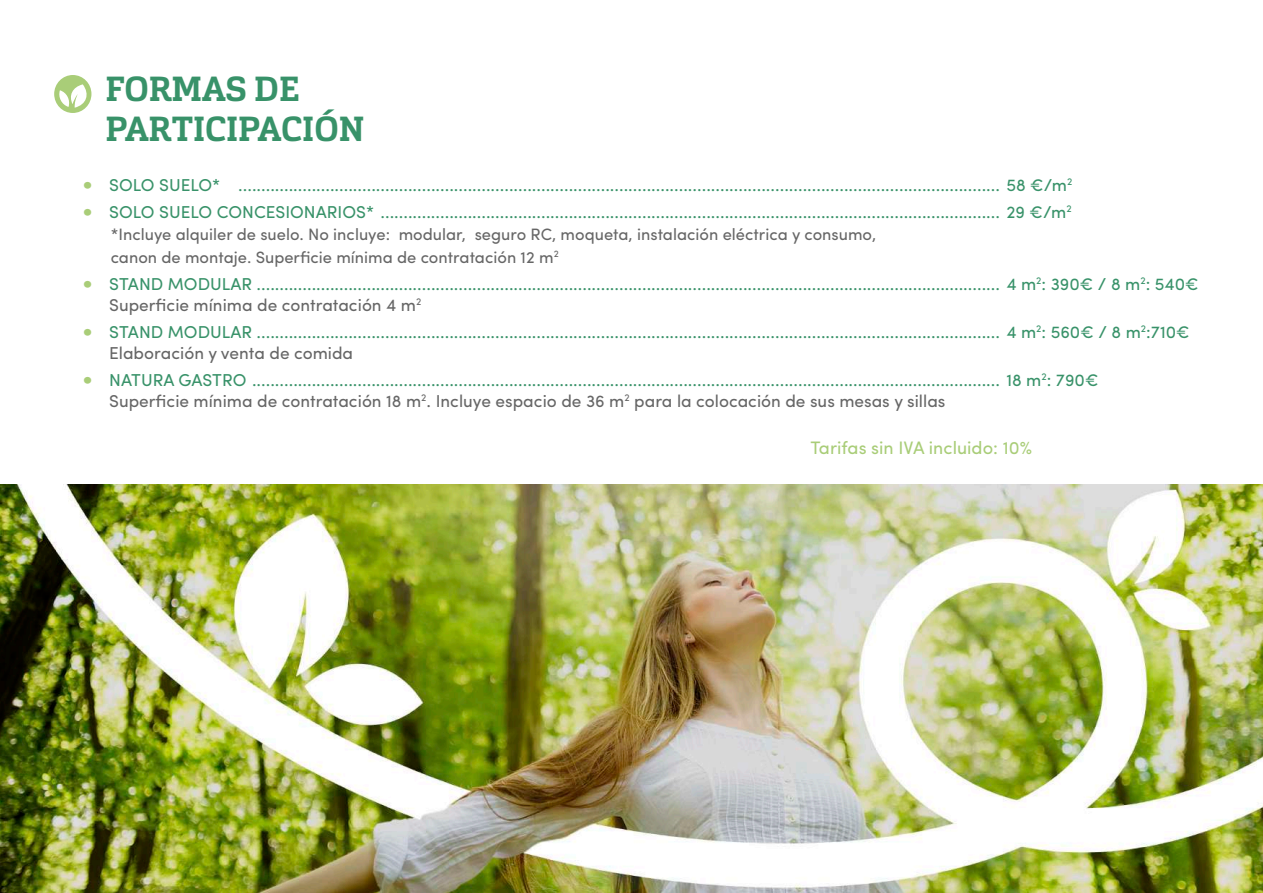
<style>
.page{position:relative;width:1263px;height:893px;background:#fff}
.page>*{position:absolute;margin:0;border:0;box-sizing:border-box;transform-origin:0 0}
.t1{font:700 34.5px/40.5px "Cargan";letter-spacing:-.005em;color:#389269}
.t2{font:18.15px "Sofia Pro";color:#a9cd78}
.t3{font:17.25px/21px "Sofia Pro";color:#389269}
.t4{font:16.5px/22.5px "Sofia Pro";color:#666}
.s1{font-size:24px;color:#a9cd78}
.s2{color:#666}
</style>
<div class="page">
<svg style="left:54px;top:75px;width:37px;height:38px"></svg>
<img style="left:0;top:484px;width:1263px;height:409px">
<h1 class="t1" style="left:106px;top:69px;width:260px">FORMAS DE<br>PARTICIPACIÓN</h1>
<p class="t3" style="left:82px;top:173px;width:992px"><span class="s1">•</span> SOLO SUELO* ...................................................................................................................................................................... 58 €/m<sup>2</sup></p>
<p class="t3" style="left:82px;top:200px;width:991px"><span class="s1">•</span> SOLO SUELO CONCESIONARIOS* ....................................................................................................................................... 29 €/m<sup>2</sup></p>
<p class="t4" style="left:111px;top:222px;width:767px">*Incluye alquiler de suelo. No incluye: modular, seguro RC, moqueta, instalación eléctrica y consumo, canon de montaje. Superficie mínima de contratación 12 m<sup>2</sup></p>
<p class="t3" style="left:109px;top:272px;width:1091px;text-indent:-27px"><span class="s1">•</span> STAND MODULAR .................................................................................................................................................................. 4 m<sup>2</sup>: 390€ / 8 m<sup>2</sup>: 540€<br><span class="s2">Superficie mínima de contratación 4 m</span><sup>2</sup></p>
<p class="t3" style="left:109px;top:320px;width:1082px;text-indent:-27px"><span class="s1">•</span> STAND MODULAR .................................................................................................................................................................. 4 m<sup>2</sup>: 560€ / 8 m<sup>2</sup>:710€<br><span class="s2">Elaboración y venta de comida</span></p>
<p class="t3" style="left:109px;top:368px;width:991px;text-indent:-27px"><span class="s1">•</span> NATURA GASTRO ................................................................................................................................................................... 18 m<sup>2</sup>: 790€<br><span class="s2">Superficie mínima de contratación 18 m</span><sup>2</sup><span class="s2">. Incluye espacio de 36 m</span><sup>2</sup> <span class="s2">para la colocación de sus mesas y sillas</span></p>
<p class="t2" style="left:810px;top:434px;width:223px">Tarifas sin IVA incluido: 10%</p>
</div>
